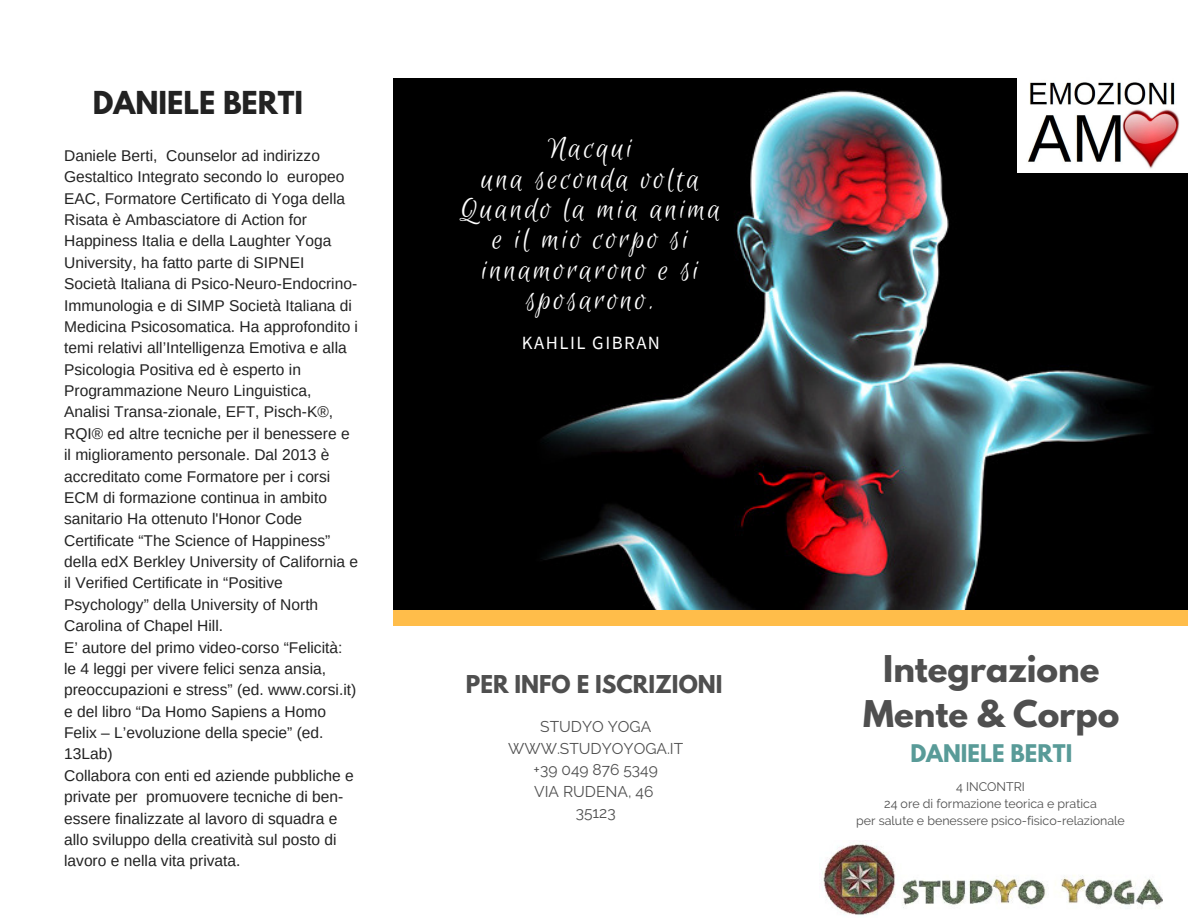
<style>
.page{position:relative;width:1188px;height:918px;background:#fff}
.page>*{position:absolute;margin:0;border:0;box-sizing:border-box;transform-origin:0 0}
.t1{font:32.7px/30.3px "Euphoria Script";letter-spacing:.08em;color:#fff;text-align:center}
.t2{font:700 32.7px/45px "League Spartan";color:#4f4f4f;text-align:center}
.t3{font:700 28.05px "League Spartan";color:#222}
.t4{font:700 21.75px "League Spartan";color:#4f4f4f}
.t5{font:700 21.6px "League Spartan";color:#599b98}
.t6{font:18.75px "Source Sans Pro";letter-spacing:.08em;color:#fff}
.t7{font:15.6px/21.3px "Arimo";color:#222}
.t8{font:15.6px/21.3px "Raleway";color:#4f4f4f;text-align:center}
.t9{font:12.45px/16.8px "Raleway";color:#4f4f4f;text-align:center}
</style>
<div class="page">
<img style="left:394px;top:79px;width:794px;height:531px">
<div style="left:393px;top:610px;width:795px;height:16px;background:#ffbd4a"></div>
<img style="left:1017px;top:79px;width:171px;height:93px">
<img style="left:822px;top:841px;width:340px;height:75px">
<h2 class="t3" style="left:93px;top:88px;width:212px">DANIELE BERTI</h2>
<p class="t7" style="left:64px;top:145px;width:295px">Daniele Berti, Counselor ad indirizzo Gestaltico Integrato secondo lo europeo EAC, Formatore Certificato di Yoga della Risata è Ambasciatore di Action for Happiness Italia e della Laughter Yoga University, ha fatto parte di SIPNEI Società Italiana di Psico-Neuro-Endocrino-Immunologia e di SIMP Società Italiana di Medicina Psicosomatica. Ha approfondito i temi relativi all’Intelligenza Emotiva e alla Psicologia Positiva ed è esperto in Programmazione Neuro Linguistica, Analisi Transa-zionale, EFT, Pisch-K®, RQI® ed altre tecniche per il benessere e il miglioramento personale. Dal 2013 è accreditato come Formatore per i corsi ECM di formazione continua in ambito sanitario Ha ottenuto l'Honor Code Certificate “The Science of Happiness” della edX Berkley University of California e il Verified Certificate in “Positive Psychology” della University of North Carolina of Chapel Hill.<br>E’ autore del primo video-corso “Felicità: le 4 leggi per vivere felici senza ansia, preoccupazioni e stress” (ed. www.corsi.it) e del libro “Da Homo Sapiens a Homo Felix – L’evoluzione della specie” (ed.<br>13Lab)<br>Collabora con enti ed aziende pubbliche e private per promuovere tecniche di ben&shy;essere finalizzate al lavoro di squadra e allo sviluppo della creatività sul posto di lavoro e nella vita privata.</p>
<h1 class="t1" style="left:460px;top:135px;width:262px">Nacqui<br>una seconda volta<br>Quando la mia anima e il mio corpo si innamorarono e si sposarono.</h1>
<p class="t6" style="left:522px;top:330px;width:140px">KAHLIL GIBRAN</p>
<h3 class="t4" style="left:466px;top:673px;width:258px">PER INFO E ISCRIZIONI</h3>
<p class="t8" style="left:508px;top:716px;width:177px">STUDYO YOGA<br>WWW.STUDYOYOGA.IT +39 049 876 5349<br>VIA RUDENA, 46<br>35123</p>
<h1 class="t2" style="left:863px;top:650px;width:258px">Integrazione<br>Mente &amp; Corpo</h1>
<h3 class="t5" style="left:910px;top:742px;width:163px">DANIELE BERTI</h3>
<p class="t9" style="left:856px;top:778px;width:270px">4 INCONTRI<br>24 ore di formazione teorica e pratica<br>per salute e benessere psico-fisico-relazionale</p>
</div>
